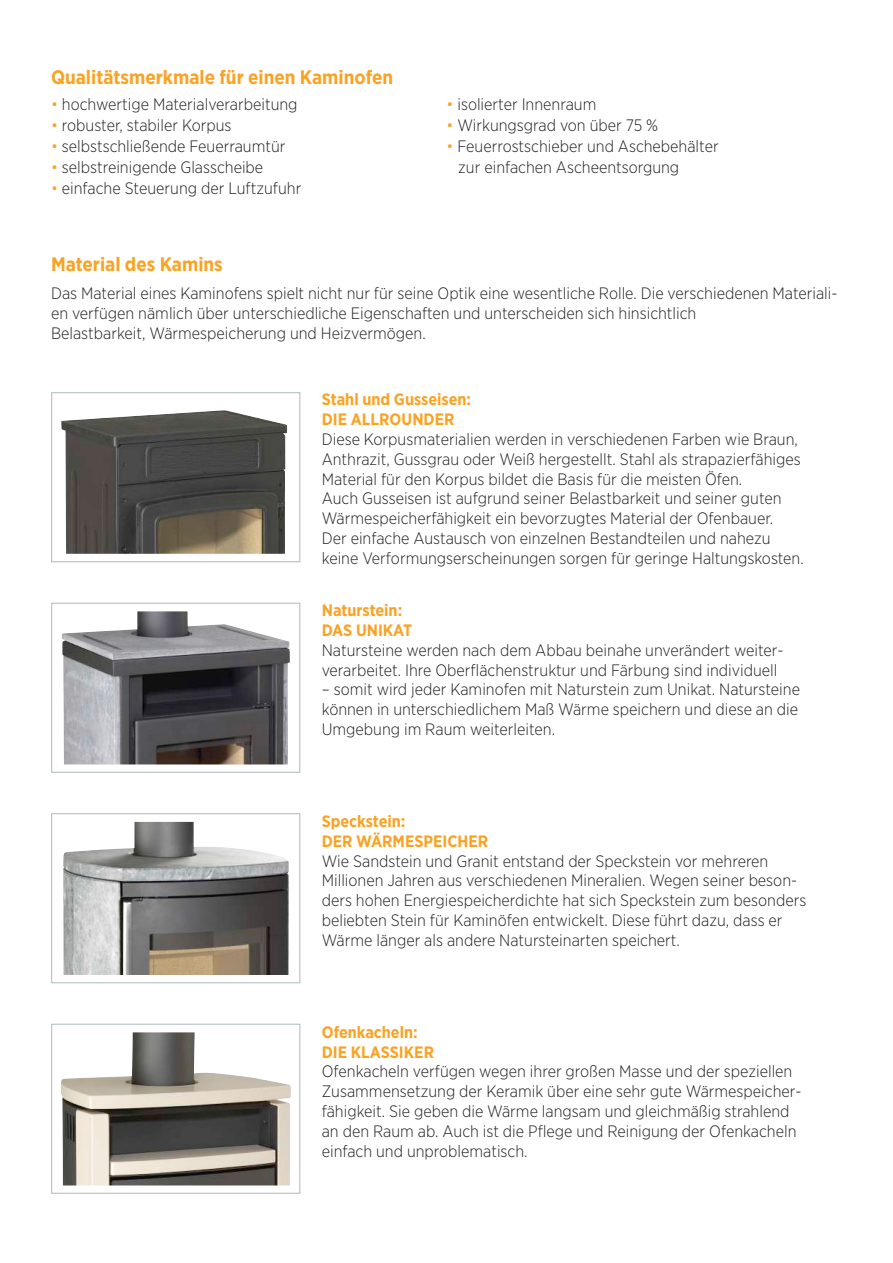
<style>
.page{position:relative;width:893px;height:1263px;background:#fff}
.page>*{position:absolute;margin:0;border:0;box-sizing:border-box;transform-origin:0 0}
.t1{font:700 19.5px "Gotham Narrow";color:#f9a325}
.t2{font:300 16.5px/19.8px "Gotham Narrow";color:#231f20}
.t3{font:700 16.5px/19.8px "Gotham Narrow";color:#f9a325}
.s1{color:#f9a325}
</style>
<div class="page">
<img style="left:61px;top:410px;width:226px;height:142px">
<div style="left:51px;top:392px;width:249px;height:170px;border:1px solid #b1bdc1"></div>
<img style="left:63px;top:823px;width:226px;height:150px">
<img style="left:61px;top:1034px;width:229px;height:150px">
<img style="left:62px;top:613px;width:228px;height:150px">
<div style="left:51px;top:603px;width:249px;height:170px;border:1px solid #b1bdc1"></div>
<div style="left:51px;top:813px;width:249px;height:170px;border:1px solid #b1bdc1"></div>
<div style="left:51px;top:1024px;width:249px;height:170px;border:1px solid #b1bdc1"></div>
<p class="t1" style="left:51px;top:64px;width:344px">Qualitätsmerkmale für einen Kaminofen</p>
<p class="t2" style="left:51px;top:94px;width:248px"><span class="s1">•</span> hochwertige Materialverarbeitung</p>
<p class="t2" style="left:51px;top:115px;width:182px"><span class="s1">•</span> robuster, stabiler Korpus</p>
<p class="t2" style="left:51px;top:136px;width:236px"><span class="s1">•</span> selbstschließende Feuerraumtür</p>
<p class="t2" style="left:51px;top:157px;width:214px"><span class="s1">•</span> selbstreinigende Glasscheibe</p>
<p class="t2" style="left:51px;top:178px;width:252px"><span class="s1">•</span> einfache Steuerung der Luftzufuhr</p>
<p class="t2" style="left:446px;top:94px;width:151px"><span class="s1">•</span> isolierter Innenraum</p>
<p class="t2" style="left:446px;top:115px;width:213px"><span class="s1">•</span> Wirkungsgrad von über 75 %</p>
<p class="t2" style="left:458px;top:135px;width:262px;line-height:21px;text-indent:-12px"><span class="s1">•</span> Feuerrostschieber und Aschebehälter zur einfachen Ascheentsorgung</p>
<p class="t1" style="left:51px;top:251px;width:173px">Material des Kamins</p>
<p class="t2" style="left:51px;top:283px;width:788px">Das Material eines Kaminofens spielt nicht nur für seine Optik eine wesentliche Rolle. Die verschiedenen Materiali&shy;en verfügen nämlich über unterschiedliche Eigenschaften und unterscheiden sich hinsichtlich<br>Belastbarkeit, Wärmespeicherung und Heizvermögen.</p>
<p class="t3" style="left:322px;top:390px;width:151px">Stahl und Gusseisen:<br>DIE ALLROUNDER</p>
<p class="t2" style="left:322px;top:429px;width:484px">Diese Korpusmaterialien werden in verschiedenen Farben wie Braun, Anthrazit, Gussgrau oder Weiß hergestellt. Stahl als strapazierfähiges Material für den Korpus bildet die Basis für die meisten Öfen.<br>Auch Gusseisen ist aufgrund seiner Belastbarkeit und seiner guten Wärmespeicherfähigkeit ein bevorzugtes Material der Ofenbauer.<br>Der einfache Austausch von einzelnen Bestandteilen und nahezu keine Verformungserscheinungen sorgen für geringe Haltungskosten.</p>
<p class="t3" style="left:322px;top:600px;width:92px">Naturstein:<br>DAS UNIKAT</p>
<p class="t2" style="left:322px;top:640px;width:463px">Natursteine werden nach dem Abbau beinahe unverändert weiter&shy;verarbeitet. Ihre Oberflächenstruktur und Färbung sind individuell</p>
<p class="t2" style="left:322px;top:679px;width:480px;text-align:justify">– somit wird jeder Kaminofen mit Naturstein zum Unikat. Natursteine können in unterschiedlichem Maß Wärme speichern und diese an die Umgebung im Raum weiterleiten.</p>
<p class="t3" style="left:322px;top:811px;width:168px">Speckstein:<br>DER WÄRMESPEICHER</p>
<p class="t2" style="left:322px;top:850px;width:486px">Wie Sandstein und Granit entstand der Speckstein vor mehreren Millionen Jahren aus verschiedenen Mineralien. Wegen seiner beson&shy;ders hohen Energiespeicherdichte hat sich Speckstein zum besonders beliebten Stein für Kaminöfen entwickelt. Diese führt dazu, dass er Wärme länger als andere Natursteinarten speichert.</p>
<p class="t3" style="left:322px;top:1022px;width:114px">Ofenkacheln:<br>DIE KLASSIKER</p>
<p class="t2" style="left:322px;top:1061px;width:481px">Ofenkacheln verfügen wegen ihrer großen Masse und der speziellen Zusammensetzung der Keramik über eine sehr gute Wärmespeicher&shy;fähigkeit. Sie geben die Wärme langsam und gleichmäßig strahlend an den Raum ab. Auch ist die Pflege und Reinigung der Ofenkacheln einfach und unproblematisch.</p>
</div>
